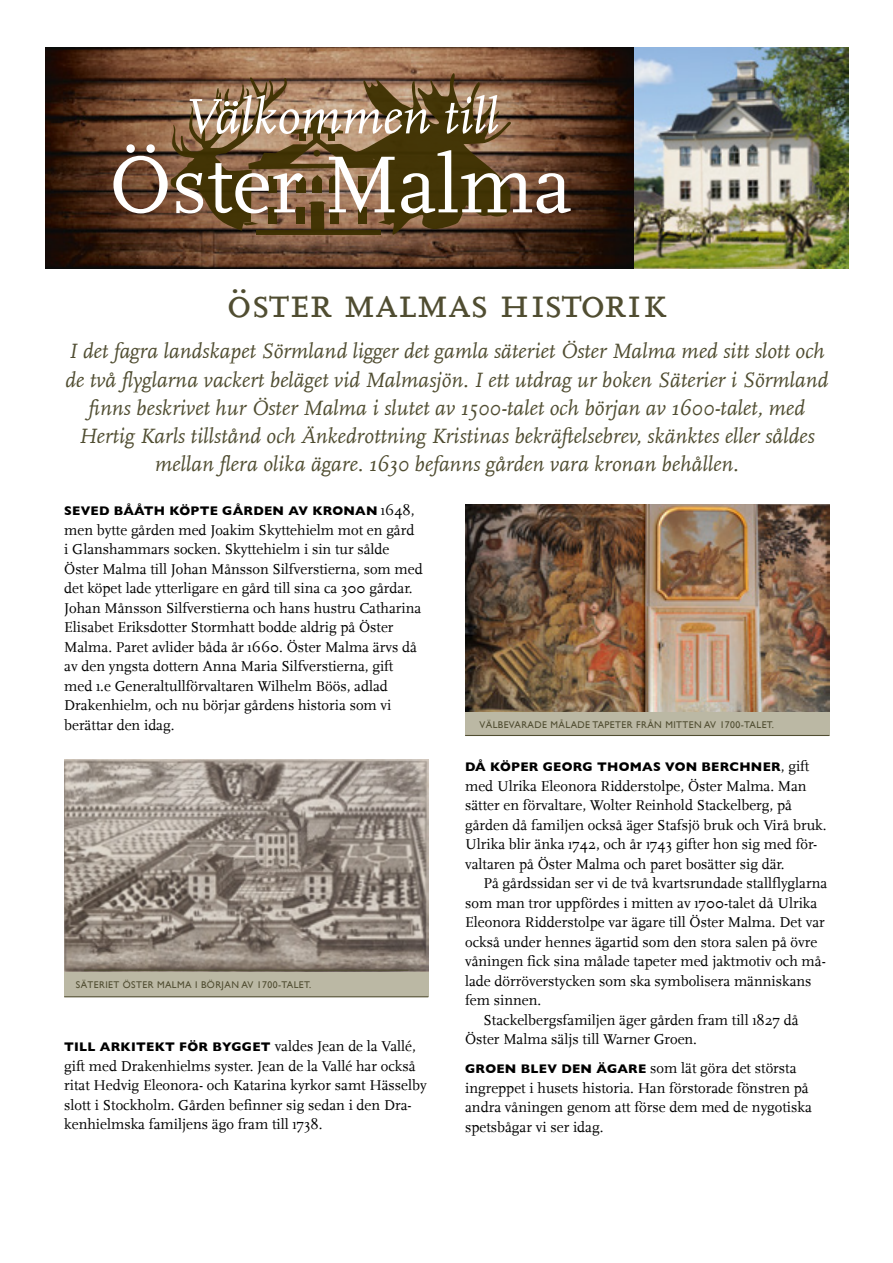
<style>
.page{position:relative;width:893px;height:1263px;background:#fff}
.page>*{position:absolute;margin:0;border:0;box-sizing:border-box;transform-origin:0 0}
.t1{font:84.3px "Scala";color:#fff}
.t2{font:italic 51.9px "Scala";color:#fff}
.t3{font:43.5px "Scala Caps";color:#504d31}
.t4{font:italic 21.75px/28.2px "Scala";color:#504d31;text-align:center}
.t5{font:15px/19.5px "Scala";color:#000}
.t6{font:700 12.75px "Gill Sans";letter-spacing:.02em;color:#000}
.t7{font:9.75px "Gill Sans";letter-spacing:.04em;color:#504d31}
.s1{font-family:"Scala";font-weight:400;font-size:15px}
.s2{font-family:"Gill Sans";font-weight:700;font-size:12.75px}
</style>
<div class="page">
<img style="left:46px;top:47px;width:588px;height:221px">
<img style="left:634px;top:47px;width:214px;height:221px">
<img style="left:64px;top:760px;width:364px;height:212px">
<div style="left:64px;top:972px;width:364px;height:24px;background:#bbb8a4"></div>
<img style="left:465px;top:504px;width:364px;height:208px">
<div style="left:465px;top:712px;width:364px;height:24px;background:#bbb8a4"></div>
<hr style="left:465px;top:735px;width:364px;height:1px;background:#504d31">
<hr style="left:84px;top:970px;width:324px;height:1px;background:#504d31">
<svg style="left:170px;top:71px;width:342px;height:164px;background:#725734"></svg>
<div style="left:314px;top:150px;width:6px;height:7px;background:#3e3101;border-radius:50%"></div>
<div style="left:299px;top:132px;width:7px;height:9px;background:#3e3101"></div>
<div style="left:313px;top:132px;width:7px;height:9px;background:#3e3101"></div>
<div style="left:328px;top:132px;width:7px;height:9px;background:#3e3101"></div>
<hr style="left:64px;top:996px;width:364px;height:1px;background:#504d31">
<h2 class="t2" style="left:183px;top:90px;width:316px">Välkommen till</h2>
<h1 class="t1" style="left:109px;top:139px;width:465px">Öster Malma</h1>
<h3 class="t3" style="left:227px;top:279px;width:441px">öster malmas historik</h3>
<p class="t4" style="left:65px;top:338px;width:764px">I det fagra landskapet Sörmland ligger det gamla säteriet Öster Malma med sitt slott och de två flyglarna vackert beläget vid Malmasjön. I ett utdrag ur boken Säterier i Sörmland finns beskrivet hur Öster Malma i slutet av 1500-talet och början av 1600-talet, med Hertig Karls tillstånd och Änkedrottning Kristinas bekräftelsebrev, skänktes eller såldes mellan flera olika ägare. 1630 befanns gården vara kronan behållen.</p>
<p class="t6" style="left:64px;top:501px;width:352px">SEVED BÅÅTH KÖPTE GÅRDEN AV KRONAN <span class="s1">1648,</span></p>
<p class="t5" style="left:64px;top:520px;width:360px">men bytte gården med Joakim Skyttehielm mot en gård<br>i Glanshammars socken. Skyttehielm i sin tur sålde Öster Malma till Johan Månsson Silfverstierna, som med det köpet lade ytterligare en gård till sina ca 300 gårdar.<br>Johan Månsson Silfverstierna och hans hustru Catharina Elisabet Eriksdotter Stormhatt bodde aldrig på Öster Malma. Paret avlider båda år 1660. Öster Malma ärvs då av den yngsta dottern Anna Maria Silfverstierna, gift med 1.e Generaltullförvaltaren Wilhelm Böös, adlad Drakenhielm, och nu börjar gårdens historia som vi berättar den idag.</p>
<p class="t7" style="left:76px;top:979px;width:237px">SÄTERIET ÖSTER MALMA I BÖRJAN AV 1700-TALET.</p>
<p class="t6" style="left:64px;top:1037px;width:353px">TILL ARKITEKT FÖR BYGGET <span class="s1">valdes Jean de la Vallé,</span></p>
<p class="t5" style="left:64px;top:1056px;width:364px">gift med Drakenhielms syster. Jean de la Vallé har också ritat Hedvig Eleonora- och Katarina kyrkor samt Hässelby slott i Stockholm. Gården befinner sig sedan i den Dra&shy;kenhielmska familjens ägo fram till 1738.</p>
<p class="t7" style="left:479px;top:718px;width:296px">VÄLBEVARADE MÅLADE TAPETER FRÅN MITTEN AV 1700-TALET.</p>
<p class="t6" style="left:465px;top:757px;width:346px">DÅ KÖPER GEORG THOMAS VON BERCHNER<span class="s1">, gift</span></p>
<p class="t5" style="left:465px;top:776px;width:363px">med Ulrika Eleonora Ridderstolpe, Öster Malma. Man sätter en förvaltare, Wolter Reinhold Stackelberg, på gården då familjen också äger Stafsjö bruk och Virå bruk.<br>Ulrika blir änka 1742, och år 1743 gifter hon sig med för&shy;valtaren på Öster Malma och paret bosätter sig där.</p>
<p class="t5" style="left:483px;top:874px;width:345px">På gårdssidan ser vi de två kvartsrundade stallflyglarna</p>
<p class="t5" style="left:465px;top:893px;width:354px">som man tror uppfördes i mitten av 1700-talet då Ulrika</p>
<p class="t5" style="left:465px;top:913px;width:361px">Eleonora Ridderstolpe var ägare till Öster Malma. Det var</p>
<p class="t5" style="left:465px;top:932px;width:354px">också under hennes ägartid som den stora salen på övre</p>
<p class="t5" style="left:465px;top:952px;width:362px">våningen fick sina målade tapeter med jaktmotiv och må-</p>
<p class="t5" style="left:465px;top:971px;width:348px">lade dörröverstycken som ska symbolisera människans</p>
<p class="t5" style="left:465px;top:991px;width:78px">fem sinnen.</p>
<p class="t5" style="left:483px;top:1010px;width:317px">Stackelbergsfamiljen äger gården fram till 1827 då</p>
<p class="t5" style="left:465px;top:1030px;width:233px">Öster Malma säljs till Warner Groen.</p>
<p class="t5" style="left:465px;top:1059px;width:348px"><span class="s2">GROEN BLEV DEN ÄGARE</span> som lät göra det största ingreppet i husets historia. Han förstorade fönstren på andra våningen genom att förse dem med de nygotiska spetsbågar vi ser idag.</p>
</div>
